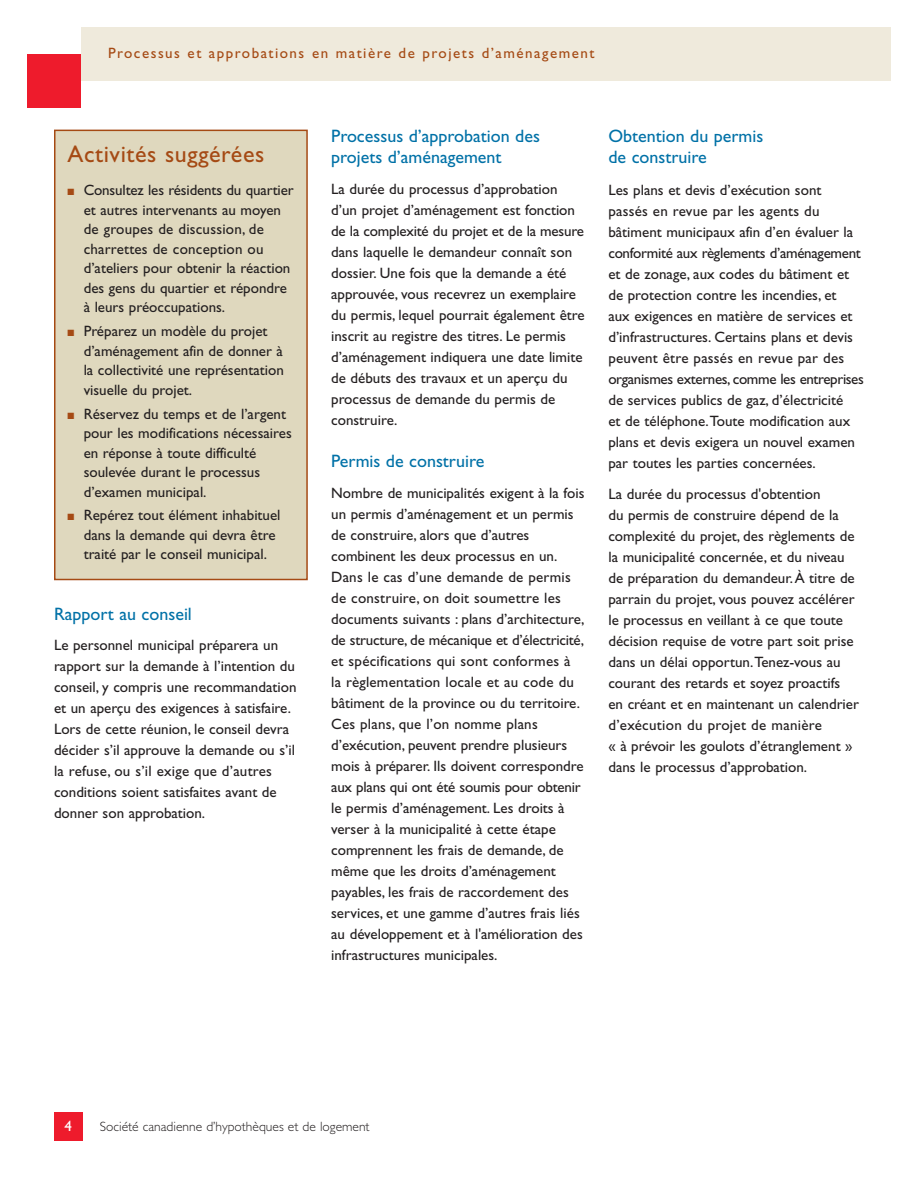
<style>
.page{position:relative;width:918px;height:1188px;background:#fff}
.page>*{position:absolute;margin:0;border:0;box-sizing:border-box;transform-origin:0 0}
.t1{font:24px "Gill Sans Std";letter-spacing:.025em;color:#a54a14}
.t2{font:18px/21.6px "Gill Sans Std";color:#0071a7}
.t3{font:15px/21px "Gill Sans Std";color:#231f20}
.t4{font:15px "Gill Sans Std";letter-spacing:.1em;color:#a54a14}
.t5{font:15px "Gill Sans Std";color:#fff}
.t6{font:300 13.5px "Gill Sans Std";color:#231f20}
.s1{color:#a54a14}
</style>
<div class="page">
<div style="left:81px;top:27px;width:810px;height:54px;background:#efeadc"></div>
<div style="left:27px;top:54px;width:54px;height:54px;background:#ee1b2c"></div>
<div style="left:54px;top:1112px;width:29px;height:29px;background:#ee1b2c"></div>
<div style="left:55px;top:130px;width:252px;height:450px;background:#dfd8be"></div>
<div style="left:54px;top:130px;width:254px;height:450px;border:2px solid #a54a14"></div>
<p class="t4" style="left:108px;top:48px;width:488px">Processus et approbations en matière de projets d’aménagement</p>
<h1 class="t1" style="left:68px;top:146px;width:198px">Activités suggérées</h1>
<p class="t3" style="left:84px;top:182px;width:212px;line-height:19.5px;text-indent:-16px"><span class="s1">■</span> Consultez les résidents du quartier et autres intervenants au moyen de groupes de discussion, de charrettes de conception ou d’ateliers pour obtenir la réaction des gens du quartier et répondre à leurs préoccupations.</p>
<p class="t3" style="left:84px;top:323px;width:202px;line-height:19.5px;text-indent:-16px"><span class="s1">■</span> Préparez un modèle du projet d’aménagement afin de donner à la collectivité une représentation visuelle du projet.</p>
<p class="t3" style="left:84px;top:405px;width:210px;line-height:19.5px;text-indent:-16px"><span class="s1">■</span> Réservez du temps et de l’argent pour les modifications nécessaires en réponse à toute difficulté soulevée durant le processus d’examen municipal.</p>
<p class="t3" style="left:84px;top:507px;width:198px;line-height:19.5px;text-indent:-16px"><span class="s1">■</span> Repérez tout élément inhabituel dans la demande qui devra être traité par le conseil municipal.</p>
<p class="t2" style="left:54px;top:605px;width:139px">Rapport au conseil</p>
<p class="t3" style="left:54px;top:636px;width:244px">Le personnel municipal préparera un rapport sur la demande à l’intention du conseil, y compris une recommandation et un aperçu des exigences à satisfaire.<br>Lors de cette réunion, le conseil devra décider s’il approuve la demande ou s’il la refuse, ou s’il exige que d’autres conditions soient satisfaites avant de donner son approbation.</p>
<p class="t2" style="left:331px;top:127px;width:210px">Processus d’approbation des projets d’aménagement</p>
<p class="t3" style="left:331px;top:180px;width:255px">La durée du processus d’approbation d’un projet d’aménagement est fonction de la complexité du projet et de la mesure dans laquelle le demandeur connaît son dossier. Une fois que la demande a été approuvée, vous recevrez un exemplaire du permis, lequel pourrait également être inscrit au registre des titres. Le permis d’aménagement indiquera une date limite de débuts des travaux et un aperçu du processus de demande du permis de construire.</p>
<p class="t2" style="left:331px;top:452px;width:155px">Permis de construire</p>
<p class="t3" style="left:331px;top:484px;width:255px">Nombre de municipalités exigent à la fois un permis d’aménagement et un permis de construire, alors que d’autres combinent les deux processus en un.<br>Dans le cas d’une demande de permis de construire, on doit soumettre les documents suivants : plans d’architecture, de structure, de mécanique et d’électricité, et spécifications qui sont conformes à<br>la règlementation locale et au code du bâtiment de la province ou du territoire.<br>Ces plans, que l’on nomme plans d’exécution, peuvent prendre plusieurs mois à préparer. Ils doivent correspondre aux plans qui ont été soumis pour obtenir le permis d’aménagement. Les droits à verser à la municipalité à cette étape comprennent les frais de demande, de même que les droits d’aménagement payables, les frais de raccordement des services, et une gamme d’autres frais liés au développement et à l'amélioration des infrastructures municipales.</p>
<p class="t2" style="left:608px;top:127px;width:156px;line-height:21px">Obtention du permis de construire</p>
<p class="t3" style="left:608px;top:181px;width:257px">Les plans et devis d’exécution sont passés en revue par les agents du bâtiment municipaux afin d’en évaluer la conformité aux règlements d’aménagement et de zonage, aux codes du bâtiment et de protection contre les incendies, et<br>aux exigences en matière de services et d’infrastructures. Certains plans et devis peuvent être passés en revue par des organismes externes, comme les entreprises de services publics de gaz, d’électricité<br>et de téléphone.Toute modification aux plans et devis exigera un nouvel examen par toutes les parties concernées.</p>
<p class="t3" style="left:608px;top:486px;width:252px">La durée du processus d'obtention<br>du permis de construire dépend de la complexité du projet, des règlements de la municipalité concernée, et du niveau de préparation du demandeur.À titre de parrain du projet, vous pouvez accélérer le processus en veillant à ce que toute décision requise de votre part soit prise dans un délai opportun.Tenez-vous au courant des retards et soyez proactifs<br>en créant et en maintenant un calendrier d’exécution du projet de manière<br>« à prévoir les goulots d’étranglement » dans le processus d’approbation.</p>
<p class="t5" style="left:65px;top:1120px;width:9px">4</p>
<p class="t6" style="left:100px;top:1122px;width:271px">Société canadienne d’hypothèques et de logement</p>
</div>
